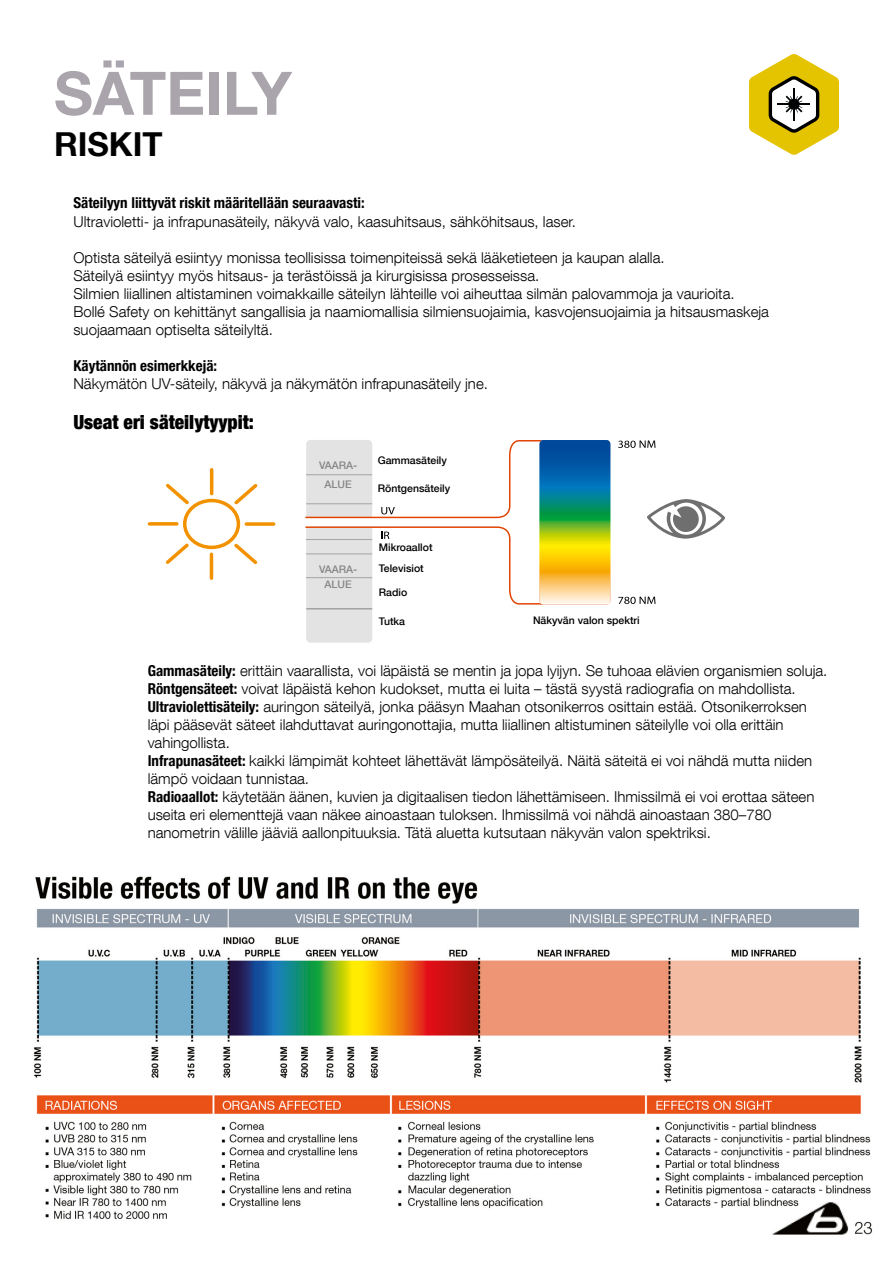
<style>
.page{position:relative;width:893px;height:1263px;background:#fff}
.page>*{position:absolute;margin:0;border:0;box-sizing:border-box;transform-origin:0 0}
.t1{font:700 60px "Helvetica Neue LT Com";color:#aaa4ac}
.t2{font:700 33px "Helvetica Neue LT Com";color:#000}
.t3{font:900 condensed 19.5px "Helvetica Neue LT Com";color:#000}
.t4{font:300 15px/18px "Helvetica Neue LT Com";color:#000}
.t5{font:700 condensed 15px "Helvetica Neue LT Com";color:#000}
.t6{font:500 10.5px/21.3px "Helvetica Neue LT Com";color:#000}
.t7{font:500 10.5px/15px "Helvetica Neue LT Com";color:#878787;text-align:center}
.s1{font-weight:700;font-stretch:condensed}
</style>
<div class="page">
<img style="left:34px;top:876px;width:838px;height:359px">
<svg style="left:147px;top:468px;width:129px;height:112px"></svg>
<svg style="left:305px;top:440px;width:420px;height:203px"></svg>
<svg style="left:749px;top:54px;width:90px;height:101px"></svg>
<div style="left:378px;top:484px;width:125px;height:22px;background:#fff"></div>
<div style="left:379px;top:543px;width:98px;height:11px;background:#fff"></div>
<div style="left:379px;top:565px;width:98px;height:10px;background:#fff"></div>
<div style="left:379px;top:588px;width:98px;height:11px;background:#fff"></div>
<div style="left:379px;top:617px;width:98px;height:11px;background:#fff"></div>
<div style="left:533px;top:616px;width:215px;height:25px;background:#fff"></div>
<div style="left:309px;top:462px;width:59px;height:9px;background:#e3e3e3"></div>
<div style="left:309px;top:480px;width:59px;height:10px;background:#e3e3e3"></div>
<h1 class="t1" style="left:54px;top:55px;width:239px">SÄTEILY</h1>
<h2 class="t2" style="left:54px;top:124px;width:110px">RISKIT</h2>
<p class="t5" style="left:73px;top:194px;width:293px">Säteilyyn liittyvät riskit määritellään seuraavasti:</p>
<p class="t4" style="left:73px;top:212px;width:504px">Ultravioletti- ja infrapunasäteily, näkyvä valo, kaasuhitsaus, sähköhitsaus, laser.</p>
<p class="t4" style="left:73px;top:248px;width:697px">Optista säteilyä esiintyy monissa teollisissa toimenpiteissä sekä lääketieteen ja kaupan alalla.<br>Säteilyä esiintyy myös hitsaus- ja terästöissä ja kirurgisissa prosesseissa.<br>Silmien liiallinen altistaminen voimakkaille säteilyn lähteille voi aiheuttaa silmän palovammoja ja vaurioita.<br>Bollé Safety on kehittänyt sangallisia ja naamiomallisia silmiensuojaimia, kasvojensuojaimia ja hitsausmaskeja suojaamaan optiselta säteilyltä.</p>
<p class="t5" style="left:73px;top:356px;width:145px">Käytännön esimerkkejä:</p>
<p class="t4" style="left:73px;top:374px;width:416px">Näkymätön UV-säteily, näkyvä ja näkymätön infrapunasäteily jne.</p>
<h3 class="t3" style="left:73px;top:410px;width:182px">Useat eri säteilytyypit:</h3>
<p class="t7" style="left:319px;top:456px;width:40px;line-height:18.1px">VAARA-<br>ALUE</p>
<p class="t7" style="left:319px;top:562px;width:40px">VAARA-<br>ALUE</p>
<p class="t6" style="left:378px;top:449px;width:71px">Gammasäteily</p>
<p class="t6" style="left:378px;top:477px;width:74px">Röntgensäteily</p>
<p class="t6" style="left:379px;top:536px;width:55px">Mikroaallot<br>Televisiot</p>
<p class="t6" style="left:379px;top:581px;width:30px">Radio</p>
<p class="t6" style="left:379px;top:610px;width:28px">Tutka</p>
<p class="t6" style="left:533px;top:609px;width:108px">Näkyvän valon spektri</p>
<p class="t4" style="left:148px;top:661px;width:681px"><span class="s1">Gammasäteily:</span> erittäin vaarallista, voi läpäistä se mentin ja jopa lyijyn. Se tuhoaa elävien organismien soluja.<br><span class="s1">Röntgensäteet:</span> voivat läpäistä kehon kudokset, mutta ei luita – tästä syystä radiografia on mahdollista.<br><span class="s1">Ultraviolettisäteily:</span> auringon säteilyä, jonka pääsyn Maahan otsonikerros osittain estää. Otsonikerroksen läpi pääsevät säteet ilahduttavat auringonottajia, mutta liiallinen altistuminen säteilylle voi olla erittäin vahingollista.<br><span class="s1">Infrapunasäteet:</span> kaikki lämpimät kohteet lähettävät lämpösäteilyä. Näitä säteitä ei voi nähdä mutta niiden lämpö voidaan tunnistaa.<br><span class="s1">Radioaallot:</span> käytetään äänen, kuvien ja digitaalisen tiedon lähettämiseen. Ihmissilmä ei voi erottaa säteen useita eri elementtejä vaan näkee ainoastaan tuloksen. Ihmissilmä voi nähdä ainoastaan 380–780 nanometrin välille jääviä aallonpituuksia. Tätä aluetta kutsutaan näkyvän valon spektriksi.</p>
</div>
